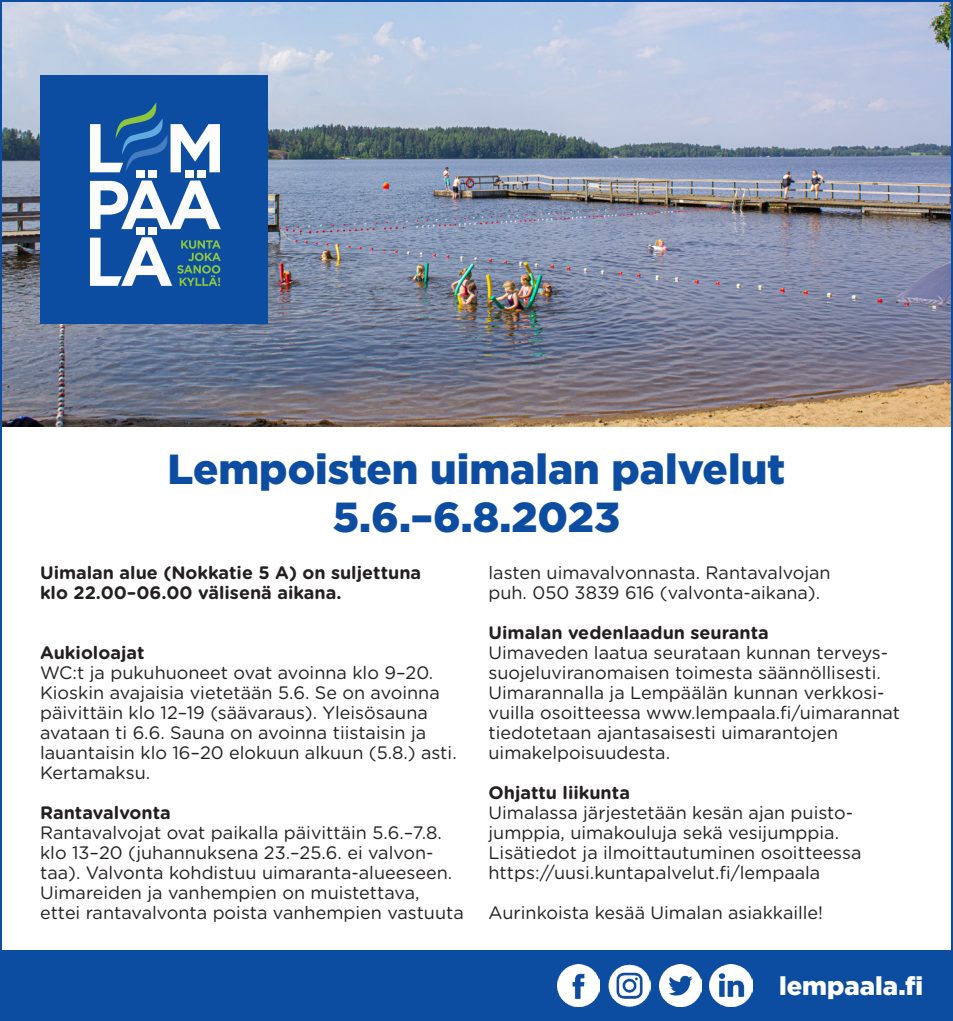
<style>
.page{position:relative;width:953px;height:1021px;background:#fff}
.page>*{position:absolute;margin:0;border:0;box-sizing:border-box;transform-origin:0 0}
.t1{font:900 42px/48px "Gotham";color:#0d4da1;text-align:center}
.t2{font:900 25.6px "Gotham";color:#fff}
.t3{font:18px/20px "Gotham Rounded";color:#231f20}
.t4{font:700 18px/20px "Gotham Rounded";color:#231f20}
</style>
<div class="page">
<img style="left:3px;top:3px;width:946px;height:423px">
<div style="left:40px;top:75px;width:228px;height:249px;background:#0d4da1"></div>
<div style="left:137px;top:171px;width:8px;height:7px;background:#fcfcfc"></div>
<div style="left:149px;top:171px;width:8px;height:7px;background:#fcfcfc"></div>
<svg style="left:90px;top:180px;width:131px;height:49px"></svg>
<div style="left:185px;top:171px;width:8px;height:7px;background:#fcfcfc"></div>
<div style="left:197px;top:171px;width:8px;height:7px;background:#fcfcfc"></div>
<div style="left:136px;top:227px;width:8px;height:8px;background:#fcfcfc"></div>
<div style="left:148px;top:227px;width:8px;height:8px;background:#fcfcfc"></div>
<svg style="left:90px;top:237px;width:131px;height:49px"></svg>
<svg style="left:90px;top:103px;width:130px;height:69px"></svg>
<div style="left:0;top:950px;width:952px;height:70px;background:#0d4da1"></div>
<img style="left:557px;top:964px;width:42px;height:42px">
<img style="left:608px;top:964px;width:42px;height:42px">
<img style="left:659px;top:964px;width:42px;height:42px">
<img style="left:710px;top:964px;width:42px;height:42px">
<h1 class="t1" style="left:167px;top:444px;width:619px">Lempoisten uimalan palvelut<br>5.6.–6.8.2023</h1>
<p class="t4" style="left:40px;top:562px;width:383px">Uimalan alue (Nokkatie 5 A) on suljettuna klo 22.00–06.00 välisenä aikana.</p>
<p class="t4" style="left:40px;top:642px;width:106px">Aukioloajat</p>
<p class="t3" style="left:40px;top:662px;width:418px">WC:t ja pukuhuoneet ovat avoinna klo 9–20.<br>Kioskin avajaisia vietetään 5.6. Se on avoinna päivittäin klo 12–19 (säävaraus). Yleisösauna avataan ti 6.6. Sauna on avoinna tiistaisin ja lauantaisin klo 16–20 elokuun alkuun (5.8.) asti.<br>Kertamaksu.</p>
<p class="t4" style="left:40px;top:802px;width:132px">Rantavalvonta</p>
<p class="t3" style="left:40px;top:821px;width:425px">Rantavalvojat ovat paikalla päivittäin 5.6.–7.8. klo 13–20 (juhannuksena 23.–25.6. ei valvon&shy;taa). Valvonta kohdistuu uimaranta-alueeseen.<br>Uimareiden ja vanhempien on muistettava, ettei rantavalvonta poista vanhempien vastuuta</p>
<p class="t3" style="left:488px;top:561px;width:343px">lasten uimavalvonnasta. Rantavalvojan puh. 050 3839 616 (valvonta-aikana).</p>
<p class="t4" style="left:488px;top:622px;width:282px">Uimalan vedenlaadun seuranta</p>
<p class="t3" style="left:488px;top:641px;width:413px">Uimaveden laatua seurataan kunnan terveys&shy;suojeluviranomaisen toimesta säännöllisesti.<br>Uimarannalla ja Lempäälän kunnan verkkosi&shy;vuilla osoitteessa www.lempaala.fi/uimarannat tiedotetaan ajantasaisesti uimarantojen uimakelpoisuudesta.</p>
<p class="t4" style="left:488px;top:782px;width:143px">Ohjattu liikunta</p>
<p class="t3" style="left:488px;top:801px;width:374px">Uimalassa järjestetään kesän ajan puisto&shy;jumppia, uimakouluja sekä vesijumppia.<br>Lisätiedot ja ilmoittautuminen osoitteessa https://uusi.kuntapalvelut.fi/lempaala</p>
<p class="t3" style="left:488px;top:901px;width:336px">Aurinkoista kesää Uimalan asiakkaille!</p>
<h2 class="t2" style="left:779px;top:971px;width:146px">lempaala.fi</h2>
</div>
